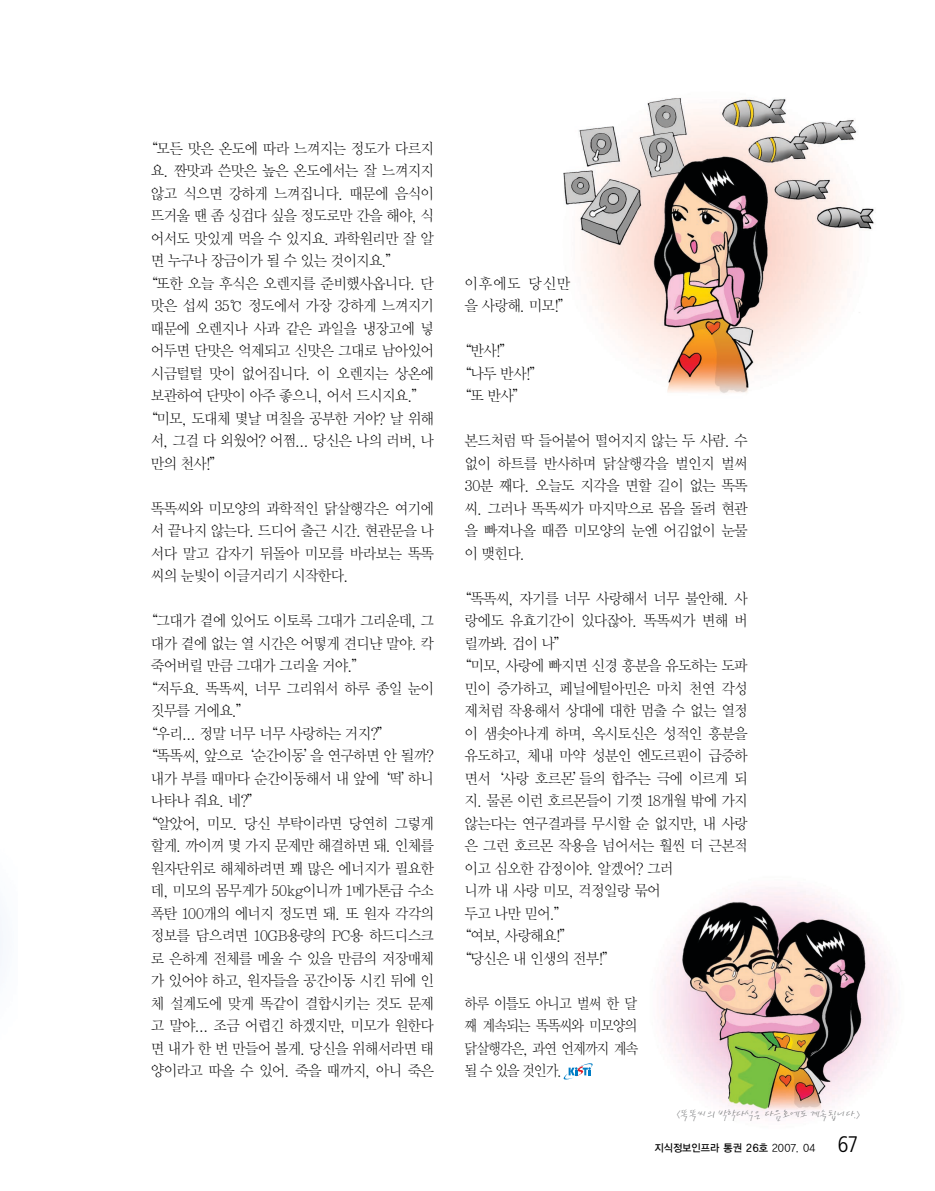
<style>
.page{position:relative;width:935px;height:1191px;background:#fff}
.page>*{position:absolute;margin:0;border:0;box-sizing:border-box;transform-origin:0 0}
.t1{font:15px/22.5px "Y Mj O11";letter-spacing:-.095em;color:#000;text-align:justify;scale:.95 1}
.t2{font:15px/22.5px "Y Mj O11";letter-spacing:-.095em;color:#000;text-align:justify;scale:.9 1}
.t3{font:15px/22.5px "Y Mj O11";color:#000;scale:.95 1}
.t4{font:12px "San Bs L";letter-spacing:-.085em;color:#6d6f71;scale:.95 1}
.t5{font:10.5px "YGO13";letter-spacing:-.075em;color:#000;scale:.95 1}
.s1{font-family:"YGO12"}
.s2{font-family:"Frutiger";font-weight:300;font-stretch:condensed;font-size:22.5px}
</style>
<div class="page">
<img style="left:0;top:931px;width:2px;height:24px">
<img style="left:661px;top:887px;width:230px;height:229px">
<img style="left:563px;top:98px;width:313px;height:295px">
<svg style="left:563px;top:1063px;width:30px;height:17px"></svg>
<p class="t1" style="left:143px;top:138px;width:308px">“모든 맛은 온도에 따라 느껴지는 정도가 다르지</p>
<p class="t1" style="left:150px;top:160px;width:300px">요. 짠맛과 쓴맛은 높은 온도에서는 잘 느껴지지</p>
<p class="t1" style="left:150px;top:183px;width:300px">않고 식으면 강하게 느껴집니다. 때문에 음식이</p>
<p class="t1" style="left:150px;top:205px;width:300px">뜨거울 땐 좀 싱겁다 싶을 정도로만 간을 해야, 식</p>
<p class="t1" style="left:150px;top:228px;width:300px">어서도 맛있게 먹을 수 있지요. 과학원리만 잘 알</p>
<p class="t1" style="left:150px;top:250px;width:264px">면 누구나 장금이가 될 수 있는 것이지요.”</p>
<p class="t1" style="left:143px;top:273px;width:308px">“또한 오늘 후식은 오렌지를 준비했사옵니다. 단</p>
<p class="t1" style="left:150px;top:295px;width:300px">맛은 섭씨 35℃ 정도에서 가장 강하게 느껴지기</p>
<p class="t1" style="left:150px;top:318px;width:300px">때문에 오렌지나 사과 같은 과일을 냉장고에 넣</p>
<p class="t1" style="left:150px;top:340px;width:300px">어두면 단맛은 억제되고 신맛은 그대로 남아있어</p>
<p class="t1" style="left:150px;top:363px;width:300px">시금털털 맛이 없어집니다. 이 오렌지는 상온에</p>
<p class="t1" style="left:150px;top:385px;width:291px">보관하여 단맛이 아주 좋으니, 어서 드시지요.”</p>
<p class="t1" style="left:143px;top:408px;width:308px">“미모, 도대체 몇날 며칠을 공부한 거야? 날 위해</p>
<p class="t1" style="left:150px;top:430px;width:300px">서, 그걸 다 외웠어? 어쩜... 당신은 나의 러버, 나</p>
<p class="t1" style="left:150px;top:453px;width:79px">만의 천사!”</p>
<p class="t1" style="left:150px;top:498px;width:300px">똑똑씨와 미모양의 과학적인 닭살행각은 여기에 서 끝나지 않는다. 드디어 출근 시간. 현관문을 나 서다 말고 갑자기 뒤돌아 미모를 바라보는 똑똑 씨의 눈빛이 이글거리기 시작한다.</p>
<p class="t1" style="left:143px;top:610px;width:308px">“그대가 곁에 있어도 이토록 그대가 그리운데, 그</p>
<p class="t1" style="left:150px;top:633px;width:300px">대가 곁에 없는 열 시간은 어떻게 견디냔 말야. 칵</p>
<p class="t1" style="left:150px;top:655px;width:228px">죽어버릴 만큼 그대가 그리울 거야.”</p>
<p class="t1" style="left:143px;top:678px;width:308px">“저두요. 똑똑씨, 너무 그리워서 하루 종일 눈이</p>
<p class="t1" style="left:150px;top:700px;width:107px">짓무를 거에요.”</p>
<p class="t1" style="left:143px;top:723px;width:262px">“우리... 정말 너무 너무 사랑하는 거지?”</p>
<p class="t1" style="left:143px;top:745px;width:308px">“똑똑씨, 앞으로‘순간이동’을 연구하면 안 될까?</p>
<p class="t1" style="left:150px;top:768px;width:300px">내가 부를 때마다 순간이동해서 내 앞에‘떡’하니</p>
<p class="t1" style="left:150px;top:790px;width:118px">나타나 줘요. 네?”</p>
<p class="t1" style="left:143px;top:813px;width:308px">“알았어, 미모. 당신 부탁이라면 당연히 그렇게</p>
<p class="t1" style="left:150px;top:835px;width:300px">할게. 까이꺼 몇 가지 문제만 해결하면 돼. 인체를</p>
<p class="t1" style="left:150px;top:858px;width:300px">원자단위로 해체하려면 꽤 많은 에너지가 필요한</p>
<p class="t1" style="left:150px;top:880px;width:300px">데, 미모의 몸무게가 50kg이니까 1메가톤급 수소</p>
<p class="t1" style="left:150px;top:903px;width:300px">폭탄 100개의 에너지 정도면 돼. 또 원자 각각의</p>
<p class="t1" style="left:150px;top:925px;width:300px">정보를 담으려면 10GB용량의 PC용 하드디스크</p>
<p class="t1" style="left:150px;top:948px;width:300px">로 은하계 전체를 메울 수 있을 만큼의 저장매체</p>
<p class="t1" style="left:150px;top:970px;width:300px">가 있어야 하고, 원자들을 공간이동 시킨 뒤에 인</p>
<p class="t1" style="left:150px;top:993px;width:300px">체 설계도에 맞게 똑같이 결합시키는 것도 문제</p>
<p class="t1" style="left:150px;top:1015px;width:300px">고 말야... 조금 어렵긴 하겠지만, 미모가 원한다</p>
<p class="t1" style="left:150px;top:1038px;width:300px">면 내가 한 번 만들어 볼게. 당신을 위해서라면 태</p>
<p class="t1" style="left:150px;top:1060px;width:300px">양이라고 따올 수 있어. 죽을 때까지, 아니 죽은</p>
<p class="t3" style="left:464px;top:273px;width:115px">이후에도 당신만 을 사랑해. 미모!”</p>
<p class="t1" style="left:457px;top:340px;width:93px;text-align:left">“반사!” “나두 반사!” “또 반사”</p>
<p class="t1" style="left:464px;top:430px;width:300px">본드처럼 딱 들어붙어 떨어지지 않는 두 사람. 수 없이 하트를 반사하며 닭살행각을 벌인지 벌써 30분 째다. 오늘도 지각을 면할 길이 없는 똑똑 씨. 그러나 똑똑씨가 마지막으로 몸을 돌려 현관 을 빠져나올 때쯤 미모양의 눈엔 어김없이 눈물 이 맺힌다.</p>
<p class="t1" style="left:457px;top:588px;width:308px">“똑똑씨, 자기를 너무 사랑해서 너무 불안해. 사</p>
<p class="t1" style="left:464px;top:610px;width:300px">랑에도 유효기간이 있다잖아. 똑똑씨가 변해 버</p>
<p class="t1" style="left:464px;top:633px;width:111px">릴까봐. 겁이 나”</p>
<p class="t1" style="left:457px;top:655px;width:308px">“미모, 사랑에 빠지면 신경 흥분을 유도하는 도파</p>
<p class="t1" style="left:464px;top:678px;width:300px">민이 증가하고, 페닐에틸아민은 마치 천연 각성</p>
<p class="t1" style="left:464px;top:700px;width:300px">제처럼 작용해서 상대에 대한 멈출 수 없는 열정</p>
<p class="t1" style="left:464px;top:723px;width:300px">이 샘솟아나게 하며, 옥시토신은 성적인 흥분을</p>
<p class="t1" style="left:464px;top:745px;width:300px">유도하고, 체내 마약 성분인 엔도르핀이 급증하</p>
<p class="t1" style="left:464px;top:768px;width:300px">면서‘사랑 호르몬’들의 합주는 극에 이르게 되</p>
<p class="t1" style="left:464px;top:790px;width:300px">지. 물론 이런 호르몬들이 기껏 18개월 밖에 가지</p>
<p class="t1" style="left:464px;top:813px;width:300px">않는다는 연구결과를 무시할 순 없지만, 내 사랑</p>
<p class="t1" style="left:464px;top:835px;width:300px">은 그런 호르몬 작용을 넘어서는 훨씬 더 근본적</p>
<p class="t1" style="left:464px;top:858px;width:222px">이고 심오한 감정이야. 알겠어? 그러</p>
<p class="t1" style="left:464px;top:880px;width:209px">니까 내 사랑 미모, 걱정일랑 묶어</p>
<p class="t1" style="left:464px;top:903px;width:111px">두고 나만 믿어.”</p>
<p class="t1" style="left:457px;top:925px;width:125px">“여보, 사랑해요!”</p>
<p class="t1" style="left:457px;top:948px;width:169px">“당신은 내 인생의 전부!”</p>
<p class="t2" style="left:464px;top:993px;width:195px">하루 이틀도 아니고 벌써 한 달 째 계속되는 똑똑씨와 미모양의 닭살행각은, 과연 언제까지 계속 될 수 있을 것인가.</p>
<p class="t4" style="left:676px;top:1110px;width:196px">&lt;똑똑씨의 박학다식은 다음호에도 계속됩니다.&gt;</p>
<p class="t5" style="left:654px;top:1143px;width:216px">지식정보인프라 통권 26호 <span class="s1">2007. 04</span> <span class="s2">67</span></p>
</div>
